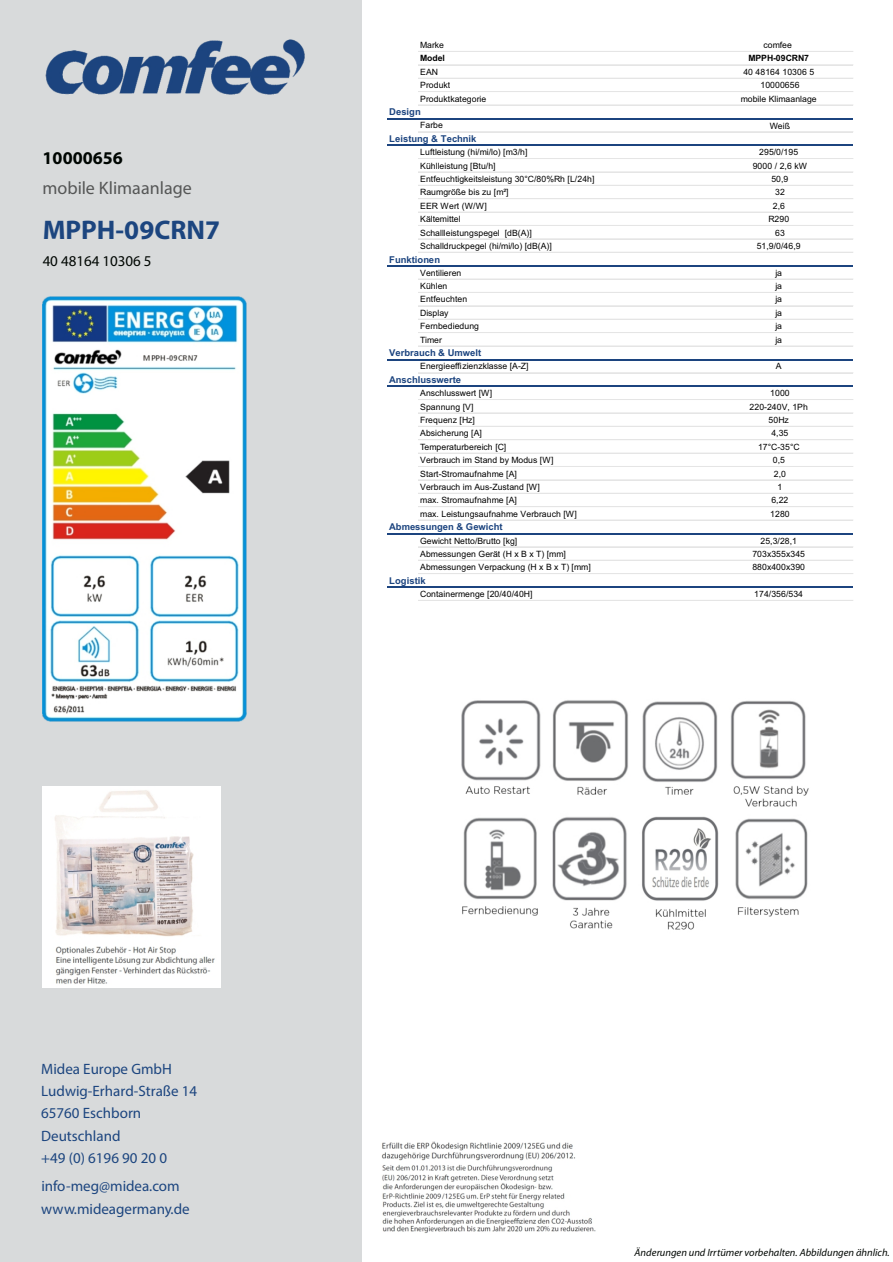
<style>
.page{position:relative;width:893px;height:1262px;background:#fff}
.page>*{position:absolute;margin:0;border:0;box-sizing:border-box;transform-origin:0 0}
.t1{font:700 27px "Myriad Pro";color:#1c457f}
.t2{font:18px "Myriad Pro";color:#555656}
.t3{font:700 18px "Myriad Pro";color:#000602}
.t4{font:15px/22.4px "Myriad Pro";color:#1c457f}
.t5{font:15px "Myriad Pro";color:#000602}
.t6{font:italic 10.5px "Myriad Pro";color:#000602}
.t7{font:700 9.45px "Arial";color:#1c447f}
.t8{font:8.7px "Arial";color:#000}
.t9{font:700 8.7px "Arial";color:#000}
</style>
<div class="page">
<div style="left:0;top:0;width:361px;height:1262px;background:#d8dadb"></div>
<hr style="left:418px;top:51px;width:434px;height:1px;background:#e5e5e5">
<hr style="left:418px;top:64px;width:434px;height:1px;background:#e5e5e5">
<hr style="left:418px;top:65px;width:434px;height:1px;background:#e5e5e5">
<hr style="left:418px;top:78px;width:434px;height:1px;background:#e5e5e5">
<hr style="left:418px;top:91px;width:434px;height:1px;background:#e5e5e5">
<hr style="left:418px;top:105px;width:434px;height:1px;background:#e5e5e5">
<hr style="left:387px;top:118px;width:465px;height:1px;background:#1c447f">
<hr style="left:418px;top:131px;width:434px;height:1px;background:#e5e5e5">
<hr style="left:418px;top:132px;width:434px;height:1px;background:#e5e5e5">
<hr style="left:387px;top:145px;width:465px;height:1px;background:#1c447f">
<hr style="left:418px;top:158px;width:434px;height:1px;background:#e5e5e5">
<hr style="left:418px;top:172px;width:434px;height:1px;background:#e5e5e5">
<hr style="left:418px;top:185px;width:434px;height:1px;background:#e5e5e5">
<hr style="left:418px;top:198px;width:434px;height:1px;background:#e5e5e5">
<hr style="left:418px;top:199px;width:434px;height:1px;background:#e5e5e5">
<hr style="left:418px;top:212px;width:434px;height:1px;background:#e5e5e5">
<hr style="left:418px;top:225px;width:434px;height:1px;background:#e5e5e5">
<hr style="left:418px;top:238px;width:434px;height:1px;background:#e5e5e5">
<hr style="left:418px;top:239px;width:434px;height:1px;background:#e5e5e5">
<hr style="left:418px;top:252px;width:434px;height:1px;background:#e5e5e5">
<hr style="left:387px;top:265px;width:465px;height:2px;background:#1c447f">
<hr style="left:418px;top:279px;width:434px;height:1px;background:#e5e5e5">
<hr style="left:418px;top:292px;width:434px;height:1px;background:#e5e5e5">
<hr style="left:418px;top:305px;width:434px;height:1px;background:#e5e5e5">
<hr style="left:418px;top:306px;width:434px;height:1px;background:#e5e5e5">
<hr style="left:418px;top:319px;width:434px;height:1px;background:#e5e5e5">
<hr style="left:418px;top:332px;width:434px;height:1px;background:#e5e5e5">
<hr style="left:418px;top:346px;width:434px;height:1px;background:#e5e5e5">
<hr style="left:387px;top:359px;width:465px;height:1px;background:#1c447f">
<hr style="left:418px;top:372px;width:434px;height:1px;background:#e5e5e5">
<hr style="left:387px;top:386px;width:465px;height:1px;background:#1c447f">
<hr style="left:418px;top:399px;width:434px;height:1px;background:#e5e5e5">
<hr style="left:418px;top:412px;width:434px;height:1px;background:#e5e5e5">
<hr style="left:418px;top:413px;width:434px;height:1px;background:#e5e5e5">
<hr style="left:418px;top:426px;width:434px;height:1px;background:#e5e5e5">
<hr style="left:418px;top:439px;width:434px;height:1px;background:#e5e5e5">
<hr style="left:418px;top:453px;width:434px;height:1px;background:#e5e5e5">
<hr style="left:418px;top:466px;width:434px;height:1px;background:#e5e5e5">
<hr style="left:418px;top:479px;width:434px;height:1px;background:#e5e5e5">
<hr style="left:418px;top:480px;width:434px;height:1px;background:#e5e5e5">
<hr style="left:418px;top:493px;width:434px;height:1px;background:#e5e5e5">
<hr style="left:418px;top:506px;width:434px;height:1px;background:#e5e5e5">
<hr style="left:418px;top:520px;width:434px;height:1px;background:#e5e5e5">
<hr style="left:387px;top:533px;width:465px;height:1px;background:#1c447f">
<hr style="left:418px;top:546px;width:434px;height:1px;background:#e5e5e5">
<hr style="left:418px;top:560px;width:434px;height:1px;background:#e5e5e5">
<hr style="left:418px;top:573px;width:434px;height:1px;background:#e5e5e5">
<hr style="left:387px;top:586px;width:465px;height:2px;background:#1c447f">
<hr style="left:418px;top:600px;width:434px;height:1px;background:#e5e5e5">
<img style="left:43px;top:296px;width:203px;height:426px">
<img style="left:45px;top:0;width:317px;height:190px">
<img style="left:43px;top:786px;width:177px;height:201px">
<img style="left:461px;top:700px;width:348px;height:230px">
<img style="left:381px;top:1141px;width:215px;height:92px">
<h2 class="t3" style="left:43px;top:150px;width:82px">10000656</h2>
<h2 class="t2" style="left:43px;top:180px;width:151px">mobile Klimaanlage</h2>
<h1 class="t1" style="left:43px;top:218px;width:179px">MPPH-09CRN7</h1>
<h3 class="t5" style="left:43px;top:254px;width:110px">40 48164 10306 5</h3>
<p class="t8" style="left:420px;top:42px;width:25px">Marke</p>
<p class="t8" style="left:763px;top:39px;width:30px">comfee</p>
<p class="t9" style="left:420px;top:55px;width:26px">Model</p>
<p class="t9" style="left:748px;top:55px;width:62px">MPPH-09CRN7</p>
<p class="t8" style="left:420px;top:69px;width:19px">EAN</p>
<p class="t8" style="left:743px;top:69px;width:72px">40 48164 10306 5</p>
<p class="t8" style="left:420px;top:82px;width:32px">Produkt</p>
<p class="t8" style="left:760px;top:82px;width:41px">10000656</p>
<p class="t8" style="left:420px;top:95px;width:67px">Produktkategorie</p>
<p class="t8" style="left:740px;top:95px;width:77px">mobile Klimaanlage</p>
<p class="t7" style="left:389px;top:108px;width:33px">Design</p>
<p class="t8" style="left:420px;top:122px;width:24px">Farbe</p>
<p class="t8" style="left:769px;top:120px;width:22px">Weiß</p>
<p class="t7" style="left:389px;top:135px;width:89px">Leistung &amp; Technik</p>
<p class="t8" style="left:420px;top:149px;width:109px">Luftleistung (hi/mi/lo) [m3/h]</p>
<p class="t8" style="left:759px;top:149px;width:41px">295/0/195</p>
<p class="t8" style="left:420px;top:162px;width:77px">Kühlleistung [Btu/h]</p>
<p class="t8" style="left:752px;top:162px;width:56px">9000 / 2,6 kW</p>
<p class="t8" style="left:420px;top:176px;width:176px">Entfeuchtigkeitsleistung 30°C/80%Rh [L/24h]</p>
<p class="t8" style="left:771px;top:176px;width:19px">50,9</p>
<p class="t8" style="left:420px;top:189px;width:90px">Raumgröße bis zu [m²]</p>
<p class="t8" style="left:775px;top:189px;width:11px">32</p>
<p class="t8" style="left:420px;top:202px;width:68px">EER Wert (W/W]</p>
<p class="t8" style="left:772px;top:202px;width:14px">2,6</p>
<p class="t8" style="left:420px;top:216px;width:42px">Kältemittel</p>
<p class="t8" style="left:768px;top:216px;width:22px">R290</p>
<p class="t8" style="left:420px;top:229px;width:113px">Schallleistungspegel [dB(A)]</p>
<p class="t8" style="left:775px;top:229px;width:11px">63</p>
<p class="t8" style="left:420px;top:242px;width:133px">Schalldruckpegel (hi/mi/lo) [dB(A)]</p>
<p class="t8" style="left:756px;top:242px;width:45px">51,9/0/46,9</p>
<p class="t7" style="left:389px;top:256px;width:52px">Funktionen</p>
<p class="t8" style="left:420px;top:269px;width:43px">Ventilieren</p>
<p class="t8" style="left:775px;top:269px;width:8px">ja</p>
<p class="t8" style="left:420px;top:283px;width:29px">Kühlen</p>
<p class="t8" style="left:775px;top:283px;width:8px">ja</p>
<p class="t8" style="left:420px;top:296px;width:48px">Entfeuchten</p>
<p class="t8" style="left:775px;top:296px;width:8px">ja</p>
<p class="t8" style="left:420px;top:309px;width:30px">Display</p>
<p class="t8" style="left:775px;top:309px;width:8px">ja</p>
<p class="t8" style="left:420px;top:323px;width:60px">Fernbediedung</p>
<p class="t8" style="left:775px;top:323px;width:8px">ja</p>
<p class="t8" style="left:420px;top:336px;width:23px">Timer</p>
<p class="t8" style="left:775px;top:336px;width:8px">ja</p>
<p class="t7" style="left:389px;top:349px;width:93px">Verbrauch &amp; Umwelt</p>
<p class="t8" style="left:420px;top:363px;width:110px">Energieeffizienzklasse [A-Z]</p>
<p class="t8" style="left:776px;top:363px;width:7px">A</p>
<p class="t7" style="left:389px;top:376px;width:73px">Anschlusswerte</p>
<p class="t8" style="left:420px;top:390px;width:74px">Anschlusswert [W]</p>
<p class="t8" style="left:770px;top:390px;width:21px">1000</p>
<p class="t8" style="left:420px;top:403px;width:55px">Spannung [V]</p>
<p class="t8" style="left:749px;top:403px;width:60px">220-240V, 1Ph</p>
<p class="t8" style="left:420px;top:416px;width:56px">Frequenz [Hz]</p>
<p class="t8" style="left:768px;top:416px;width:22px">50Hz</p>
<p class="t8" style="left:420px;top:430px;width:63px">Absicherung [A]</p>
<p class="t8" style="left:771px;top:430px;width:19px">4,35</p>
<p class="t8" style="left:420px;top:443px;width:88px">Temperaturbereich [C]</p>
<p class="t8" style="left:758px;top:443px;width:43px">17°C-35°C</p>
<p class="t8" style="left:420px;top:457px;width:135px">Verbrauch im Stand by Modus [W]</p>
<p class="t8" style="left:772px;top:457px;width:14px">0,5</p>
<p class="t8" style="left:420px;top:470px;width:98px">Start-Stromaufnahme [A]</p>
<p class="t8" style="left:773px;top:470px;width:14px">2,0</p>
<p class="t8" style="left:420px;top:483px;width:121px">Verbrauch im Aus-Zustand [W]</p>
<p class="t8" style="left:777px;top:483px;width:6px">1</p>
<p class="t8" style="left:420px;top:497px;width:98px">max. Stromaufnahme [A]</p>
<p class="t8" style="left:771px;top:497px;width:19px">6,22</p>
<p class="t8" style="left:420px;top:510px;width:158px">max. Leistungsaufnahme Verbrauch [W]</p>
<p class="t8" style="left:770px;top:510px;width:21px">1280</p>
<p class="t7" style="left:389px;top:523px;width:115px">Abmessungen &amp; Gewicht</p>
<p class="t8" style="left:420px;top:537px;width:99px">Gewicht Netto/Brutto [kg]</p>
<p class="t8" style="left:760px;top:537px;width:38px">25,3/28,1</p>
<p class="t8" style="left:420px;top:550px;width:147px">Abmessungen Gerät (H x B x T) [mm]</p>
<p class="t8" style="left:752px;top:550px;width:54px">703x355x345</p>
<p class="t8" style="left:420px;top:564px;width:172px">Abmessungen Verpackung (H x B x T) [mm]</p>
<p class="t8" style="left:752px;top:564px;width:54px">880x400x390</p>
<p class="t7" style="left:389px;top:577px;width:38px">Logistik</p>
<p class="t8" style="left:420px;top:590px;width:114px">Containermenge [20/40/40H]</p>
<p class="t8" style="left:754px;top:590px;width:50px">174/356/534</p>
<h3 class="t4" style="left:41px;top:1057px;width:157px">Midea Europe GmbH<br>Ludwig-Erhard-Straße 14<br>65760 Eschborn<br>Deutschland<br>+49 (0) 6196 90 20 0</h3>
<h3 class="t4" style="left:41px;top:1176px;width:150px">info-meg@midea.com www.mideagermany.de</h3>
<p class="t6" style="left:634px;top:1247px;width:257px">Änderungen und Irrtümer vorbehalten. Abbildungen ähnlich.</p>
</div>
